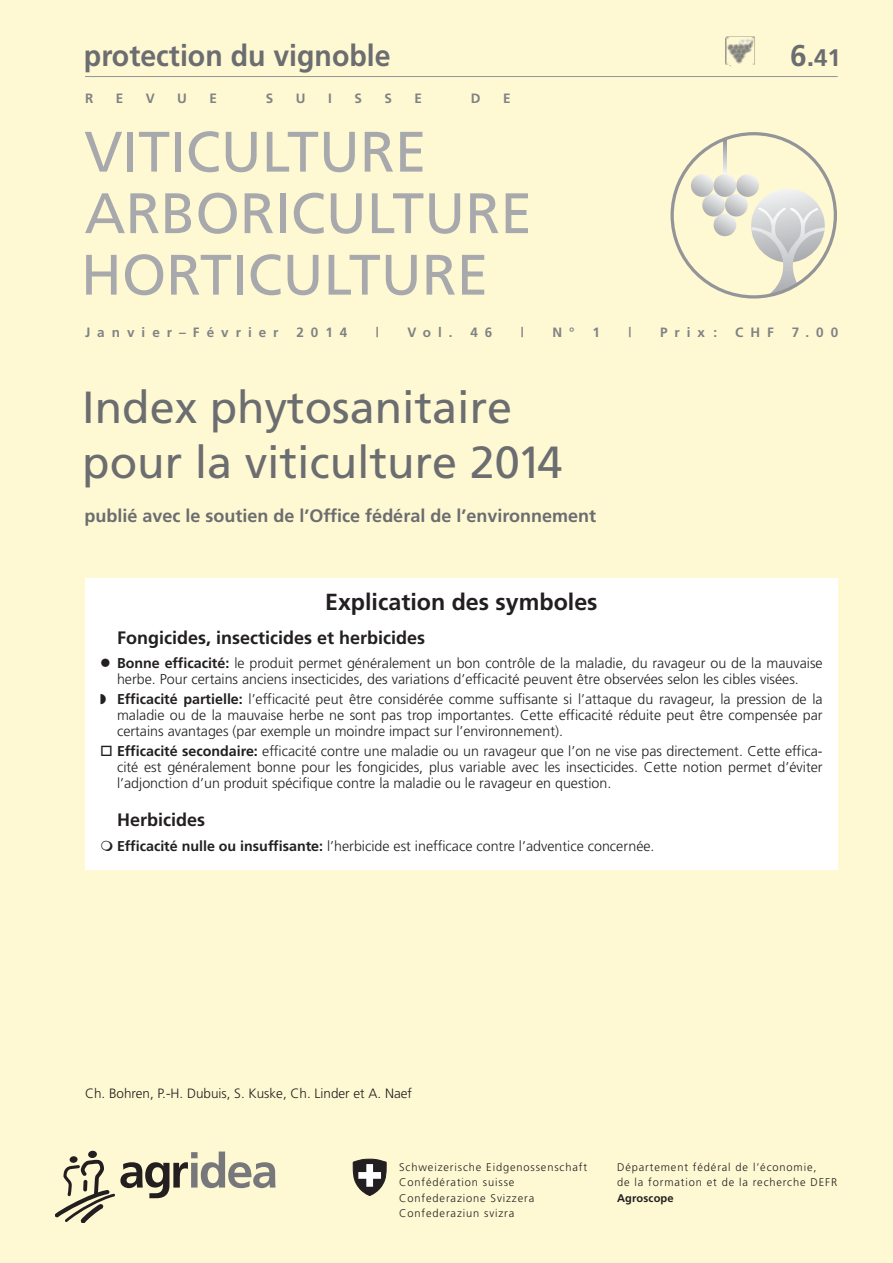
<style>
.page{position:relative;width:893px;height:1263px;background:#fef9d2}
.page>*{position:absolute;margin:0;border:0;box-sizing:border-box;transform-origin:0 0}
.t1{font:57px/61.5px "Frutiger";color:#a8a9ad}
.t2{font:45px/55.5px "Frutiger";color:#6c6d70}
.t3{font:700 30px "Frutiger";color:#6c6d70;scale:.95 1}
.t4{font:700 24px "Frutiger";color:#6c6d70}
.t5{font:700 23.25px "Frutiger";color:#231f20}
.t6{font:700 18px "Frutiger";color:#6c6d70}
.t7{font:700 18px "Frutiger";color:#231f20}
.t8{font:300 14.25px/15.9px "Frutiger";color:#231f20;text-align:justify}
.t9{font:700 13.5px "Frutiger";letter-spacing:.52em;color:#808285}
.t10{font:300 13.5px "Frutiger";color:#231f20}
.t11{font:300 11.1px/15.3px "Frutiger LT";letter-spacing:.08em;color:#231f20}
.t12{font:700 11.1px "Frutiger LT";letter-spacing:.015em;color:#231f20}
.s1{font-size:30px}
.s2{font-size:27px}
.s3{font-weight:700}
</style>
<div class="page">
<div style="left:85px;top:578px;width:753px;height:292px;background:#fff"></div>
<svg style="left:55px;top:1151px;width:221px;height:72px"></svg>
<svg style="left:83px;top:1180px;width:4px;height:11px"></svg>
<div style="left:88px;top:1151px;width:9px;height:7px;background:#231f20;border-radius:50%"></div>
<div style="left:69px;top:1156px;width:9px;height:7px;background:#231f20;border-radius:50%"></div>
<img style="left:725px;top:36px;width:30px;height:30px">
<hr style="left:85px;top:76px;width:753px;height:1px;background:#939598">
<svg style="left:691px;top:174px;width:23px;height:23px"></svg>
<svg style="left:736px;top:174px;width:23px;height:23px"></svg>
<svg style="left:714px;top:213px;width:22px;height:23px"></svg>
<svg style="left:725px;top:194px;width:23px;height:22px"></svg>
<svg style="left:702px;top:194px;width:23px;height:22px"></svg>
<svg style="left:723px;top:139px;width:3px;height:35px"></svg>
<div style="left:751px;top:189px;width:74px;height:74px;background:#e7e8e9;border-radius:50%"></div>
<svg style="left:751px;top:207px;width:74px;height:88px"></svg>
<svg style="left:714px;top:174px;width:22px;height:23px"></svg>
<svg style="left:353px;top:1159px;width:34px;height:37px"></svg>
<h3 class="t3" style="left:84px;top:43px;width:324px">protection du vignoble</h3>
<h3 class="t4" style="left:790px;top:48px;width:52px"><span class="s1">6</span><span class="s2">.</span>41</h3>
<p class="t9" style="left:85px;top:93px;width:10px">R</p>
<p class="t9" style="left:116px;top:93px;width:9px">E</p>
<p class="t9" style="left:146px;top:93px;width:11px">V</p>
<p class="t9" style="left:177px;top:93px;width:11px">U</p>
<p class="t9" style="left:210px;top:93px;width:9px">E</p>
<p class="t9" style="left:266px;top:93px;width:9px">S</p>
<p class="t9" style="left:296px;top:93px;width:11px">U</p>
<p class="t9" style="left:328px;top:93px;width:5px">I</p>
<p class="t9" style="left:354px;top:93px;width:9px">S</p>
<p class="t9" style="left:384px;top:93px;width:9px">S</p>
<p class="t9" style="left:414px;top:93px;width:9px">E</p>
<p class="t9" style="left:471px;top:93px;width:11px">D</p>
<p class="t9" style="left:503px;top:93px;width:9px">E</p>
<h1 class="t1" style="left:81px;top:125px;width:453px">VITICULTURE<br>ARBORICULTURE<br>HORTICULTURE</h1>
<p class="t9" style="left:85px;top:327px;width:195px">Janvier–Février</p>
<p class="t9" style="left:296px;top:327px;width:53px">2014</p>
<p class="t9" style="left:376px;top:327px;width:4px">|</p>
<p class="t9" style="left:407px;top:327px;width:47px">Vol.</p>
<p class="t9" style="left:470px;top:327px;width:24px">4 6</p>
<p class="t9" style="left:521px;top:327px;width:4px">|</p>
<p class="t9" style="left:552px;top:327px;width:24px">N °</p>
<p class="t9" style="left:592px;top:327px;width:9px">1</p>
<p class="t9" style="left:628px;top:327px;width:4px">|</p>
<p class="t9" style="left:660px;top:327px;width:59px">Prix :</p>
<p class="t9" style="left:735px;top:327px;width:40px">CHF</p>
<p class="t9" style="left:792px;top:327px;width:48px">7.00</p>
<h2 class="t2" style="left:82px;top:383px;width:482px">Index phytosanitaire pour la viticulture 2014</h2>
<p class="t6" style="left:85px;top:508px;width:513px">publié avec le soutien de l’Office fédéral de l’environnement</p>
<h3 class="t5" style="left:325px;top:592px;width:274px">Explication des symboles</h3>
<p class="t7" style="left:117px;top:630px;width:309px">Fongicides, insecticides et herbicides</p>
<p class="t8" style="left:100px;top:656px;width:724px;text-align:center">● <span class="s3">Bonne efficacité:</span> le produit permet généralement un bon contrôle de la maladie, du ravageur ou de la mauvaise herbe. Pour certains anciens insecticides, des variations d’efficacité peuvent être observées selon les cibles visées.</p>
<p class="t8" style="left:117px;top:692px;width:707px;text-indent:-17px">◗ <span class="s3">Efficacité partielle:</span> l’efficacité peut être considérée comme suffisante si l’attaque du ravageur, la pression de la maladie ou de la mauvaise herbe ne sont pas trop importantes. Cette efficacité réduite peut être compensée par certains avantages (par exemple un moindre impact sur l’environnement).</p>
<p class="t8" style="left:117px;top:744px;width:707px;text-indent:-17px">□ <span class="s3">Efficacité secondaire:</span> efficacité contre une maladie ou un ravageur que l’on ne vise pas directement. Cette effica&shy;cité est généralement bonne pour les fongicides, plus variable avec les insecticides. Cette notion permet d’éviter l’adjonction d’un produit spécifique contre la maladie ou le ravageur en question.</p>
<p class="t7" style="left:117px;top:813px;width:89px">Herbicides</p>
<p class="t8" style="left:117px;top:839px;width:539px"><span class="s3">Efficacité nulle ou insuffisante:</span> l’herbicide est inefficace contre l’adventice concernée.</p>
<p class="t10" style="left:85px;top:1088px;width:328px">Ch. Bohren, P.-H. Dubuis, S. Kuske, Ch. Linder et A. Naef</p>
<p class="t11" style="left:399px;top:1160px;width:189px">Schweizerische Eidgenossenschaft<br>Confédération suisse<br>Confederazione Svizzera<br>Confederaziun svizra</p>
<p class="t11" style="left:617px;top:1160px;width:222px">Département fédéral de l’économie,<br>de la formation et de la recherche DEFR</p>
<p class="t12" style="left:617px;top:1193px;width:58px">Agroscope</p>
</div>
